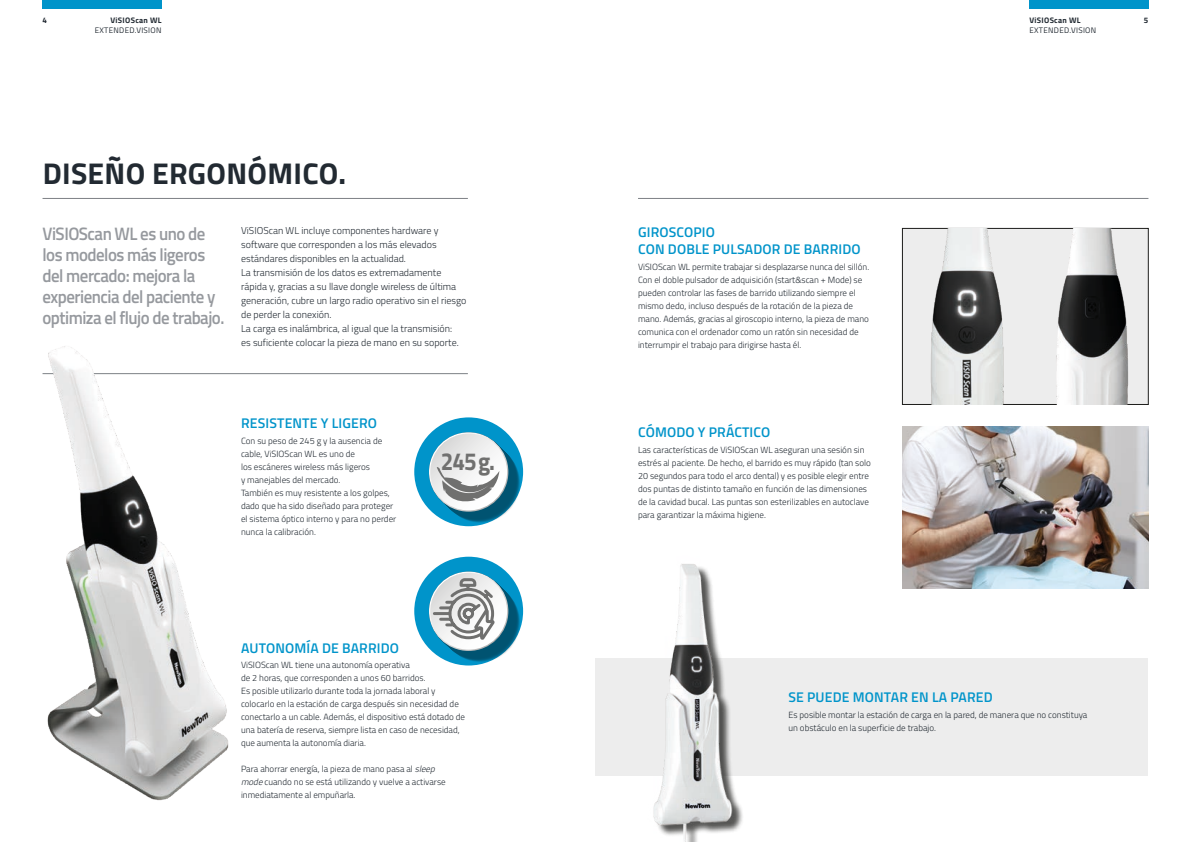
<style>
.page{position:relative;width:1191px;height:842px;background:#fff}
.page>*{position:absolute;margin:0;border:0;box-sizing:border-box;transform-origin:0 0}
.t1{font:700 30px "Titillium";letter-spacing:.01em;color:#222a32}
.t2{font:700 24.7px "Titillium";color:#70706f;scale:.91 1}
.t3{font:600 18px/21px "Titillium";letter-spacing:-.03em;color:#96999e;scale:.94 1}
.t4{font:600 14px/16.8px "Titillium";letter-spacing:.01em;color:#0094ca}
.t5{font:300 10px/14px "Titillium";color:#222a32}
.t6{font:300 9px/13px "Titillium";color:#222a32}
.t7{font:8px "Titillium";letter-spacing:.04em;color:#222a32}
.t8{font:700 8px "Titillium";letter-spacing:.035em;color:#222a32}
.s1{font-style:italic}
</style>
<div class="page">
<hr style="left:43px;top:198px;width:425px;height:1px;background:#7d8186">
<hr style="left:638px;top:198px;width:510px;height:1px;background:#7d8186">
<div style="left:43px;top:0;width:119px;height:9px;background:#0094ca"></div>
<div style="left:1029px;top:0;width:119px;height:9px;background:#0094ca"></div>
<div style="left:595px;top:658px;width:553px;height:117px;background:#ededed"></div>
<img style="left:902px;top:427px;width:246px;height:161px">
<svg style="left:414px;top:417px;width:109px;height:109px;background:#0585b4"></svg>
<svg style="left:429px;top:432px;width:79px;height:80px"></svg>
<svg style="left:430px;top:434px;width:77px;height:76px"></svg>
<svg style="left:437px;top:467px;width:62px;height:35px"></svg>
<hr style="left:43px;top:373px;width:425px;height:1px;background:#7d8186">
<img style="left:42px;top:346px;width:205px;height:455px">
<img style="left:595px;top:564px;width:193px;height:278px">
<svg style="left:414px;top:557px;width:109px;height:108px;background:#0483b1"></svg>
<svg style="left:429px;top:572px;width:79px;height:79px"></svg>
<svg style="left:430px;top:573px;width:77px;height:77px"></svg>
<svg style="left:431px;top:577px;width:66px;height:64px"></svg>
<img style="left:902px;top:229px;width:129px;height:175px">
<img style="left:1036px;top:229px;width:112px;height:175px">
<p class="t8" style="left:43px;top:14px;width:6px">4</p>
<p class="t8" style="left:1029px;top:14px;width:53px">ViSIOScan WL</p>
<p class="t7" style="left:1029px;top:24px;width:68px">EXTENDED.VISION</p>
<p class="t8" style="left:110px;top:14px;width:53px">ViSIOScan WL</p>
<p class="t7" style="left:95px;top:24px;width:68px">EXTENDED.VISION</p>
<p class="t8" style="left:1144px;top:14px;width:6px">5</p>
<h1 class="t1" style="left:43px;top:151px;width:305px">DISEÑO ERGONÓMICO.</h1>
<h3 class="t3" style="left:43px;top:223px;width:195px">ViSIOScan WL es uno de los modelos más ligeros del mercado: mejora la experiencia del paciente y optimiza el flujo de trabajo.</h3>
<p class="t5" style="left:241px;top:223px;width:227px">ViSIOScan WL incluye componentes hardware y software que corresponden a los más elevados estándares disponibles en la actualidad.<br>La transmisión de los datos es extremadamente rápida y, gracias a su llave dongle wireless de última generación, cubre un largo radio operativo sin el riesgo de perder la conexión.<br>La carga es inalámbrica, al igual que la transmisión:<br>es suficiente colocar la pieza de mano en su soporte.</p>
<h3 class="t4" style="left:241px;top:414px;width:137px">RESISTENTE Y LIGERO</h3>
<p class="t6" style="left:241px;top:434px;width:157px">Con su peso de 245 g y la ausencia de cable, ViSIOScan WL es uno de<br>los escáneres wireless más ligeros<br>y manejables del mercado.<br>También es muy resistente a los golpes, dado que ha sido diseñado para proteger el sistema óptico interno y para no perder nunca la calibración.</p>
<h2 class="t2" style="left:441px;top:442px;width:61px">245g.</h2>
<h3 class="t4" style="left:241px;top:639px;width:159px">AUTONOMÍA DE BARRIDO</h3>
<p class="t6" style="left:241px;top:658px;width:225px">ViSIOScan WL tiene una autonomía operativa<br>de 2 horas, que corresponden a unos 60 barridos.<br>Es posible utilizarlo durante toda la jornada laboral y colocarlo en la estación de carga después sin necesidad de conectarlo a un cable. Además, el dispositivo está dotado de una batería de reserva, siempre lista en caso de necesidad, que aumenta la autonomía diaria.</p>
<p class="t6" style="left:241px;top:762px;width:206px">Para ahorrar energía, la pieza de mano pasa al <span class="s1">sleep mode</span>cuando no se está utilizando y vuelve a activarse inmediatamente al empuñarla.</p>
<h3 class="t4" style="left:638px;top:223px;width:224px">GIROSCOPIO<br>CON DOBLE PULSADOR DE BARRIDO</h3>
<p class="t6" style="left:638px;top:260px;width:233px">ViSIOScan WL permite trabajar si desplazarse nunca del sillón.<br>Con el doble pulsador de adquisición (start&amp;scan + Mode) se pueden controlar las fases de barrido utilizando siempre el mismo dedo, incluso después de la rotación de la pieza de mano. Además, gracias al giroscopio interno, la pieza de mano comunica con el ordenador como un ratón sin necesidad de interrumpir el trabajo para dirigirse hasta él.</p>
<h3 class="t4" style="left:638px;top:423px;width:134px">CÓMODO Y PRÁCTICO</h3>
<p class="t6" style="left:638px;top:443px;width:234px">Las características de ViSIOScan WL aseguran una sesión sin estrés al paciente. De hecho, el barrido es muy rápido (tan solo 20 segundos para todo el arco dental) y es posible elegir entre dos puntas de distinto tamaño en función de las dimensiones de la cavidad bucal. Las puntas son esterilizables en autoclave para garantizar la máxima higiene.</p>
<h3 class="t4" style="left:788px;top:688px;width:206px">SE PUEDE MONTAR EN LA PARED</h3>
<p class="t6" style="left:788px;top:708px;width:300px">Es posible montar la estación de carga en la pared, de manera que no constituya un obstáculo en la superficie de trabajo.</p>
</div>
